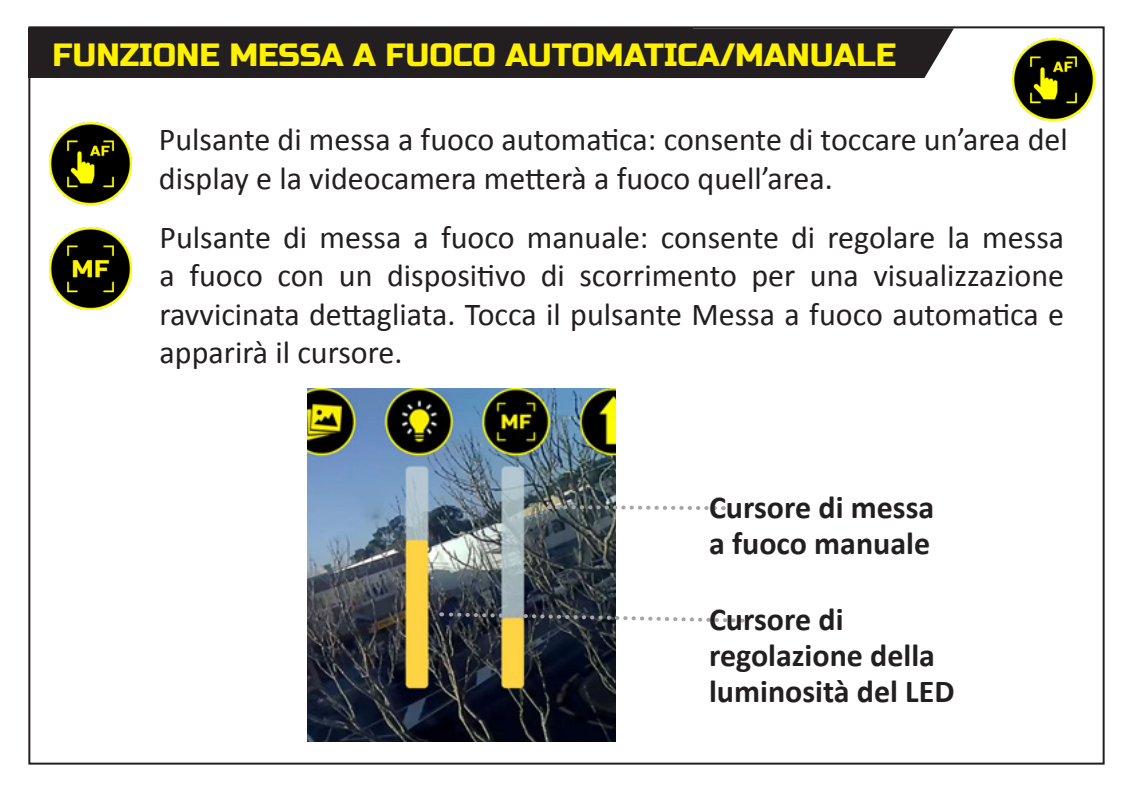
<style>
.page{position:relative;width:1133px;height:793px;background:#fff}
.page>*{position:absolute;margin:0;border:0;box-sizing:border-box;transform-origin:0 0}
.t1{font:32px/38.4px "Calibri";color:#231f20}
.t2{font:700 32px/36px "Calibri";color:#231f20}
.t3{font:32px "Russo One";color:#fff101}
</style>
<div class="page">
<svg style="left:693px;top:28px;width:261px;height:50px"></svg>
<div style="left:28px;top:28px;width:665px;height:50px;background:#231f20"></div>
<img style="left:1012px;top:39px;width:82px;height:82px">
<img style="left:49px;top:123px;width:82px;height:82px">
<img style="left:50px;top:227px;width:82px;height:82px">
<img style="left:307px;top:388px;width:309px;height:353px">
<svg style="left:549px;top:505px;width:166px;height:5px"></svg>
<svg style="left:441px;top:610px;width:301px;height:14px"></svg>
<p class="t3" style="left:52px;top:36px;width:845px">FUNZIONE MESSA A FUOCO AUTOMATICA/MANUALE</p>
<p class="t1" style="left:159px;top:120px;width:910px">Pulsante di messa a fuoco automatica: consente di toccare un’area del display e la videocamera metterà a fuoco quell’area.</p>
<p class="t1" style="left:160px;top:217px;width:906px;text-align:justify">Pulsante di messa a fuoco manuale: consente di regolare la messa a fuoco con un dispositivo di scorrimento per una visualizzazione ravvicinata dettagliata. Tocca il pulsante Messa a fuoco automatica e apparirà il cursore.</p>
<p class="t2" style="left:709px;top:488px;width:227px">Cursore di messa a fuoco manuale</p>
<p class="t2" style="left:709px;top:600px;width:247px">Cursore di regolazione della luminosità del LED</p>
</div>
